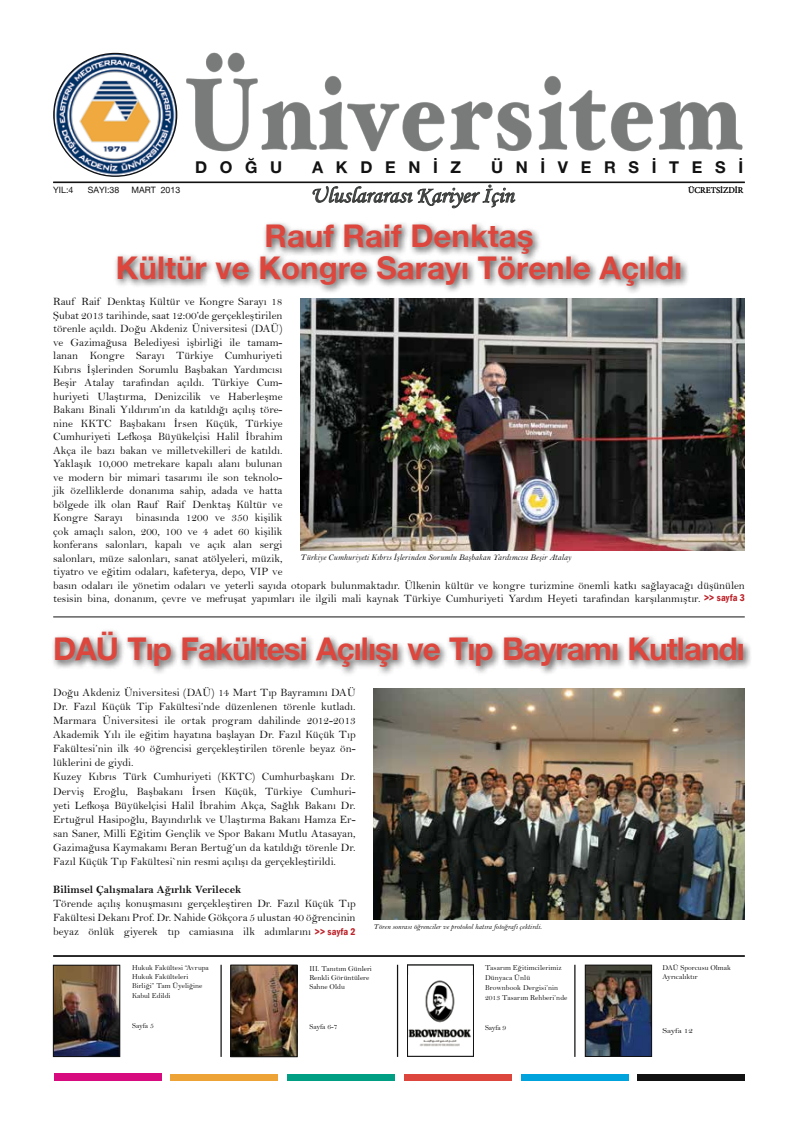
<style>
.page{position:relative;width:798px;height:1134px;background:#fff}
.page>*{position:absolute;margin:0;border:0;box-sizing:border-box;transform-origin:0 0}
.t1{font:700 31.25px/31.2px "Helvetica Neue EMU";color:#dd463d;text-align:center}
.t2{font:700 31.25px "Helvetica Neue EMU";letter-spacing:-.03em;color:#dd463d}
.t3{font:italic 22.5px "Monotype Corsiva EMU";letter-spacing:.005em;color:#3d3f3f}
.t4{font:700 16.25px "Helvetica Neue EMU";letter-spacing:.78em;color:#121212}
.t5{font:11.25px/13.5px "Bell MTEMU";color:#121212}
.t6{font:700 11.25px "Bell MTEMU";color:#121212}
.t7{font:10px "Franklin Gothic Demi Cond EMU";letter-spacing:.02em;color:#bc2229}
.t8{font:italic 8.75px "Bell MTEMU";color:#121212}
.t9{font:8.75px "Helvetica Neue EMU";color:#121212}
.t10{font:8.75px "Minion Pro";color:#121212}
.t11{font:7.5px/9px "Bell MTEMU";color:#121212}
.t12{font:italic 7.5px "Bell MTEMU";color:#121212}
.t13{font:7.5px "Bell MTEMU";color:#121212;scale:1.2 1}
</style>
<div class="page">
<img style="left:54px;top:53px;width:123px;height:123px;border-radius:61px">
<img style="left:186px;top:52px;width:557px;height:100px">
<svg style="left:312px;top:184px;width:203px;height:25px"></svg>
<hr style="left:220px;top:965px;width:2px;height:92px;background:#121212">
<hr style="left:397px;top:965px;width:1px;height:92px;background:#121212">
<hr style="left:574px;top:965px;width:1px;height:92px;background:#121212">
<div style="left:54px;top:1073px;width:108px;height:7px;background:#d70b7d"></div>
<hr style="left:53px;top:182px;width:691px;height:1px;background:#121212">
<hr style="left:53px;top:955px;width:691px;height:2px;background:#121212">
<div style="left:170px;top:1074px;width:108px;height:7px;background:#eda335"></div>
<div style="left:287px;top:1074px;width:108px;height:7px;background:#009f83"></div>
<div style="left:404px;top:1074px;width:108px;height:7px;background:#dd463d"></div>
<div style="left:520px;top:1074px;width:108px;height:7px;background:#00a3db"></div>
<div style="left:636px;top:1074px;width:108px;height:7px;background:#121212"></div>
<img style="left:55px;top:967px;width:63px;height:88px">
<div style="left:53px;top:965px;width:67px;height:92px;border:1px solid #121212"></div>
<img style="left:232px;top:967px;width:63px;height:88px">
<div style="left:230px;top:965px;width:67px;height:92px;border:1px solid #121212"></div>
<img style="left:409px;top:980px;width:62px;height:67px">
<hr style="left:53px;top:617px;width:691px;height:1px;background:#121212">
<img style="left:587px;top:967px;width:62px;height:87px">
<div style="left:585px;top:965px;width:66px;height:91px;border:1px solid #121212"></div>
<img style="left:300px;top:299px;width:444px;height:251px">
<div style="left:114px;top:221px;width:575px;height:73px;background:#121212;opacity:.75"></div>
<div style="left:51px;top:628px;width:701px;height:48px;background:#121212;opacity:.75"></div>
<img style="left:373px;top:688px;width:371px;height:231px">
<h3 class="t4" style="left:195px;top:158px;width:89px">DOĞU</h3>
<h3 class="t4" style="left:312px;top:158px;width:150px">AKDENİZ</h3>
<h3 class="t4" style="left:491px;top:158px;width:253px">ÜNİVERSİTESİ</h3>
<p class="t9" style="left:53px;top:185px;width:22px">YIL:4</p>
<p class="t9" style="left:88px;top:185px;width:33px">SAYI:38</p>
<p class="t9" style="left:131px;top:185px;width:50px">MART 2013</p>
<h2 class="t3" style="left:310px;top:182px;width:205px">Uluslararası Kariyer İçin</h2>
<p class="t10" style="left:687px;top:185px;width:57px">ÜCRETSİZDİR</p>
<h1 class="t1" style="left:116px;top:220px;width:567px">Rauf Raif Denktaş<br>Kültür ve Kongre Sarayı Törenle Açıldı</h1>
<p class="t5" style="left:53px;top:295px;width:693px">Rauf Raif Denktaş Kültür ve Kongre Sarayı 18<br>Şubat 2013 tarihinde, saat 12:00’de gerçekleştirilen<br>törenle açıldı. Doğu Akdeniz Üniversitesi (DAÜ)<br>ve Gazimağusa Belediyesi işbirliği ile tamam-<br>lanan Kongre Sarayı Türkiye Cumhuriyeti<br>Kıbrıs İşlerinden Sorumlu Başbakan Yardımcısı<br>Beşir Atalay tarafından açıldı. Türkiye Cum-<br>huriyeti Ulaştırma, Denizcilik ve Haberleşme<br>Bakanı Binali Yıldırım’ın da katıldığı açılış töre-<br>nine KKTC Başbakanı İrsen Küçük, Türkiye<br>Cumhuriyeti Lefkoşa Büyükelçisi Halil İbrahim<br>Akça ile bazı bakan ve milletvekilleri de katıldı.<br>Yaklaşık 10,000 metrekare kapalı alanı bulunan<br>ve modern bir mimari tasarımı ile son teknolo-<br>jik özelliklerde donanıma sahip, adada ve hatta<br>bölgede ilk olan Rauf Raif Denktaş Kültür ve<br>Kongre Sarayı binasında 1200 ve 350 kişilik<br>çok amaçlı salon, 200, 100 ve 4 adet 60 kişilik<br>konferans salonları, kapalı ve açık alan sergi<br>salonları, müze salonları, sanat atölyeleri, müzik,<br>tiyatro ve eğitim odaları, kafeterya, depo, VIP ve<br>basın odaları ile yönetim odaları ve yeterli sayıda otopark bulunmaktadır. Ülkenin kültür ve kongre turizmine önemli katkı sağlayacağı düşünülen tesisin bina, donanım, çevre ve mefruşat yapımları ile ilgili mali kaynak Türkiye Cumhuriyeti Yardım Heyeti tarafından karşılanmıştır.</p>
<p class="t8" style="left:300px;top:552px;width:272px">Türkiye Cumhuriyeti Kıbrıs İşlerinden Sorumlu Başbakan Yardımcısı Beşir Atalay</p>
<p class="t7" style="left:703px;top:591px;width:42px">&gt;&gt; sayfa 3</p>
<h1 class="t2" style="left:53px;top:630px;width:693px">DAÜ Tıp Fakültesi Açılışı ve Tıp Bayramı Kutlandı</h1>
<p class="t5" style="left:53px;top:685px;width:304px;line-height:14px">Doğu Akdeniz Üniversitesi (DAÜ) 14 Mart Tıp Bayramını DAÜ Dr. Fazıl Küçük Tip Fakültesi’nde düzenlenen törenle kutladı.<br>Marmara Üniversitesi ile ortak program dahilinde 2012-2013<br>Akademik Yılı ile eğitim hayatına başlayan Dr. Fazıl Küçük Tıp Fakültesi’nin ilk 40 öğrencisi gerçekleştirilen törenle beyaz ön&shy;lüklerini de giydi.<br>Kuzey Kıbrıs Türk Cumhuriyeti (KKTC) Cumhurbaşkanı Dr.<br>Derviş Eroğlu, Başbakanı İrsen Küçük, Türkiye Cumhuri&shy;yeti Lefkoşa Büyükelçisi Halil İbrahim Akça, Sağlık Bakanı Dr.<br>Ertuğrul Hasipoğlu, Bayındırlık ve Ulaştırma Bakanı Hamza Er&shy;san Saner, Milli Eğitim Gençlik ve Spor Bakanı Mutlu Atasayan, Gazimağusa Kaymakamı Beran Bertuğ’un da katıldığı törenle Dr.<br>Fazıl Küçük Tıp Fakültesi`nin resmi açılışı da gerçekleştirildi.</p>
<p class="t6" style="left:53px;top:883px;width:189px">Bilimsel Çalışmalara Ağırlık Verilecek</p>
<p class="t5" style="left:53px;top:896px;width:304px;line-height:14px;text-align:justify">Törende açılış konuşmasını gerçekleştiren Dr. Fazıl Küçük Tıp Fakültesi Dekanı Prof. Dr. Nahide Gökçora 5 ulustan 40 öğrencinin beyaz önlük giyerek tıp camiasına ilk adımlarını</p>
<p class="t7" style="left:314px;top:925px;width:42px">&gt;&gt; sayfa 2</p>
<p class="t12" style="left:373px;top:922px;width:170px">Tören sonrası öğrenciler ve protokol hatıra fotoğrafı çektirdi.</p>
<p class="t11" style="left:132px;top:963px;width:78px">Hukuk Fakültesi “Avrupa<br>Hukuk Fakülteleri<br>Birliği” Tam Üyeliğine</p>
<p class="t11" style="left:132px;top:991px;width:40px">Kabul Edildi</p>
<p class="t11" style="left:132px;top:1021px;width:23px">Sayfa 5</p>
<p class="t11" style="left:309px;top:964px;width:64px">III. Tanıtım Günleri<br>Renkli Görüntülere<br>Sahne Oldu</p>
<p class="t11" style="left:309px;top:1022px;width:30px">Sayfa 6-7</p>
<p class="t11" style="left:485px;top:963px;width:84px;line-height:10px">Tasarım Eğitimcilerimiz<br>Dünyaca Ünlü<br>Brownbook Dergisi’nin<br>2013 Tasarım Rehberi’nde</p>
<p class="t11" style="left:485px;top:1023px;width:23px">Sayfa 9</p>
<p class="t11" style="left:662px;top:963px;width:70px">DAÜ Sporcusu Olmak<br>Ayrıcalıktır</p>
<p class="t13" style="left:662px;top:1026px;width:27px">Sayfa 12</p>
</div>
